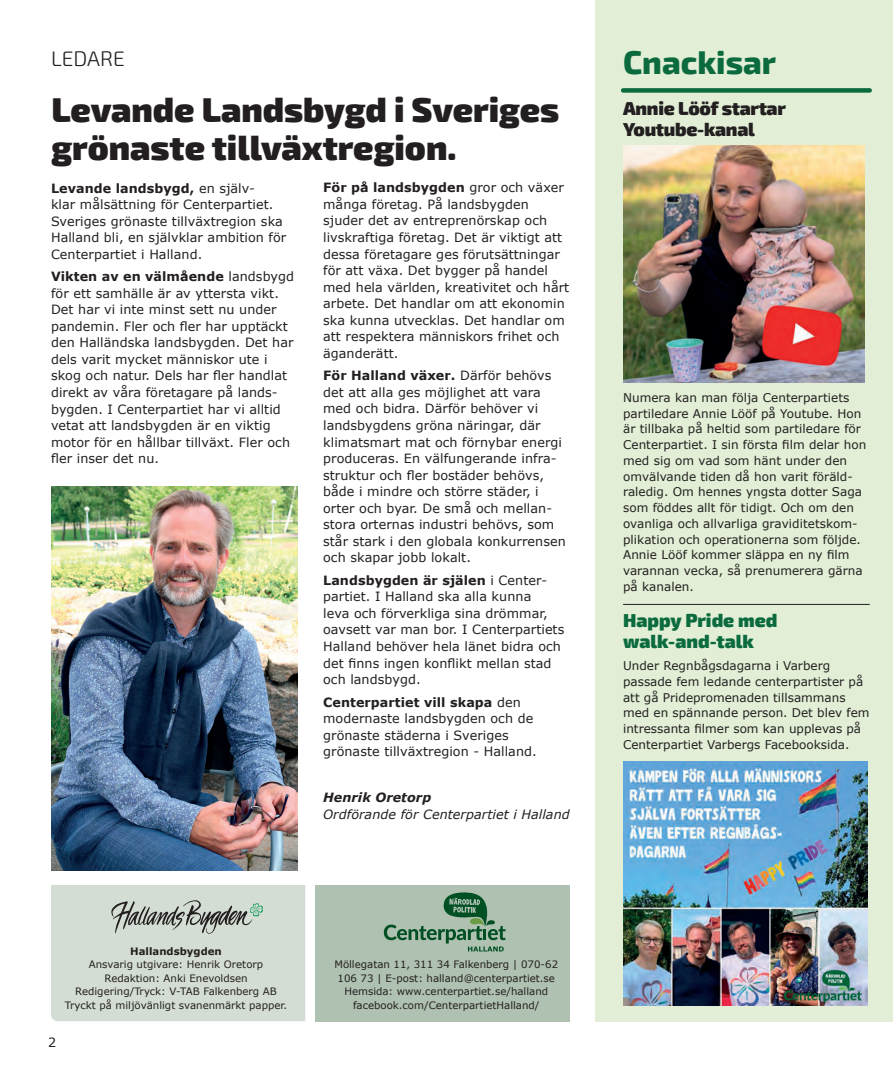
<style>
.page{position:relative;width:893px;height:1085px;background:#fff}
.page>*{position:absolute;margin:0;border:0;box-sizing:border-box;transform-origin:0 0}
.t1{font:900 34.5px/37.5px "Exo 2";color:#231f20}
.t2{font:800 32.25px "Exo 2";color:#0b6b3e}
.t3{font:300 21px "Exo 2";color:#231f20}
.t4{font:900 18.75px/21px "Exo 2";letter-spacing:-.015em;color:#231f20}
.t5{font:900 18.75px/21px "Exo 2";color:#0b6b3e}
.t6{font:12.75px/16.5px "Verdana";letter-spacing:.005em;color:#231f20}
.t7{font:italic 12.75px "Verdana";letter-spacing:.005em;color:#231f20}
.t8{font:italic 700 12.75px "Verdana";letter-spacing:.005em;color:#231f20}
.t9{font:12px/15.8px "Verdana";letter-spacing:.005em;color:#231f20}
.t10{font:10.2px/13.5px "Verdana";color:#231f20;text-align:center}
.t11{font:700 10.2px "Verdana";color:#231f20}
.s1{font-weight:700}
</style>
<div class="page">
<div style="left:595px;top:0;width:298px;height:1020px;background:#e2efd6"></div>
<div style="left:51px;top:885px;width:254px;height:135px;background:#d4ddd3"></div>
<div style="left:623px;top:88px;width:247px;height:5px;background:#0b6b3e"></div>
<hr style="left:623px;top:604px;width:247px;height:1px;background:#231f20">
<div style="left:315px;top:884px;width:255px;height:136px;background:#afc1b0"></div>
<svg style="left:384px;top:892px;width:122px;height:59px"></svg>
<img style="left:623px;top:145px;width:241px;height:237px">
<img style="left:624px;top:761px;width:243px;height:244px">
<img style="left:52px;top:486px;width:246px;height:384px">
<h3 class="t3" style="left:51px;top:46px;width:75px">LEDARE</h3>
<h1 class="t1" style="left:51px;top:92px;width:509px">Levande Landsbygd i Sveriges grönaste tillväxtregion.</h1>
<p class="t6" style="left:51px;top:179px;width:237px"><span class="s1">Levande landsbygd,</span> en själv-<br>klar målsättning för Centerpartiet.<br>Sveriges grönaste tillväxtregion ska Halland bli, en självklar ambition för Centerpartiet i Halland.</p>
<p class="t6" style="left:51px;top:268px;width:245px"><span class="s1">Vikten av en välmående</span> landsbygd för ett samhälle är av yttersta vikt.<br>Det har vi inte minst sett nu under pandemin. Fler och fler har upptäckt den Halländska landsbygden. Det har dels varit mycket människor ute i skog och natur. Dels har fler handlat direkt av våra företagare på lands&shy;bygden. I Centerpartiet har vi alltid vetat att landsbygden är en viktig motor för en hållbar tillväxt. Fler och fler inser det nu.</p>
<p class="t6" style="left:323px;top:179px;width:248px"><span class="s1">För på landsbygden</span> gror och växer många företag. På landsbygden sjuder det av entreprenörskap och livskraftiga företag. Det är viktigt att dessa företagare ges förutsättningar för att växa. Det bygger på handel med hela världen, kreativitet och hårt arbete. Det handlar om att ekonomin ska kunna utvecklas. Det handlar om att respektera människors frihet och äganderätt.</p>
<p class="t6" style="left:323px;top:367px;width:244px"><span class="s1">För Halland växer.</span> Därför behövs det att alla ges möjlighet att vara med och bidra. Därför behöver vi landsbygdens gröna näringar, där klimatsmart mat och förnybar energi produceras. En välfungerande infra&shy;struktur och fler bostäder behövs, både i mindre och större städer, i orter och byar. De små och mellan&shy;stora orternas industri behövs, som står stark i den globala konkurrensen och skapar jobb lokalt.</p>
<p class="t6" style="left:323px;top:571px;width:243px"><span class="s1">Landsbygden är själen</span> i Center&shy;partiet. I Halland ska alla kunna<br>leva och förverkliga sina drömmar, oavsett var man bor. I Centerpartiets<br>Halland behöver hela länet bidra och det finns ingen konflikt mellan stad och landsbygd.</p>
<p class="t6" style="left:323px;top:693px;width:215px"><span class="s1">Centerpartiet vill skapa</span> den modernaste landsbygden och de grönaste städerna i Sveriges grönaste tillväxtregion - Halland.</p>
<p class="t8" style="left:323px;top:789px;width:110px">Henrik Oretorp</p>
<p class="t7" style="left:323px;top:805px;width:248px">Ordförande för Centerpartiet i Halland</p>
<p class="t11" style="left:130px;top:944px;width:93px">Hallandsbygden</p>
<p class="t10" style="left:65px;top:957px;width:224px">Ansvarig utgivare: Henrik Oretorp Redaktion: Anki Enevoldsen Redigering/Tryck: V-TAB Falkenberg AB Tryckt på miljövänligt svanenmärkt papper.</p>
<p class="t6" style="left:48px;top:1033px;width:10px">2</p>
<p class="t10" style="left:334px;top:957px;width:225px">Möllegatan 11, 311 34 Falkenberg | 070-62<br>106 73 | E-post: halland@centerpartiet.se Hemsida: www.centerpartiet.se/halland facebook.com/CenterpartietHalland/</p>
<h2 class="t2" style="left:623px;top:43px;width:154px">Cnackisar</h2>
<h3 class="t4" style="left:623px;top:98px;width:164px">Annie Lööf startar<br>Youtube-kanal</h3>
<p class="t9" style="left:623px;top:389px;width:245px">Numera kan man följa Centerpartiets partiledare Annie Lööf på Youtube. Hon är tillbaka på heltid som partiledare för Centerpartiet. I sin första film delar hon med sig om vad som hänt under den omvälvande tiden då hon varit föräld&shy;raledig. Om hennes yngsta dotter Saga som föddes allt för tidigt. Och om den ovanliga och allvarliga graviditetskom&shy;plikation och operationerna som följde.<br>Annie Lööf kommer släppa en ny film varannan vecka, så prenumerera gärna på kanalen.</p>
<h3 class="t5" style="left:623px;top:610px;width:156px">Happy Pride med walk-and-talk</h3>
<p class="t9" style="left:623px;top:657px;width:248px">Under Regnbågsdagarna i Varberg passade fem ledande centerpartister på att gå Pridepromenaden tillsammans med en spännande person. Det blev fem intressanta filmer som kan upplevas på Centerpartiet Varbergs Facebooksida.</p>
</div>
